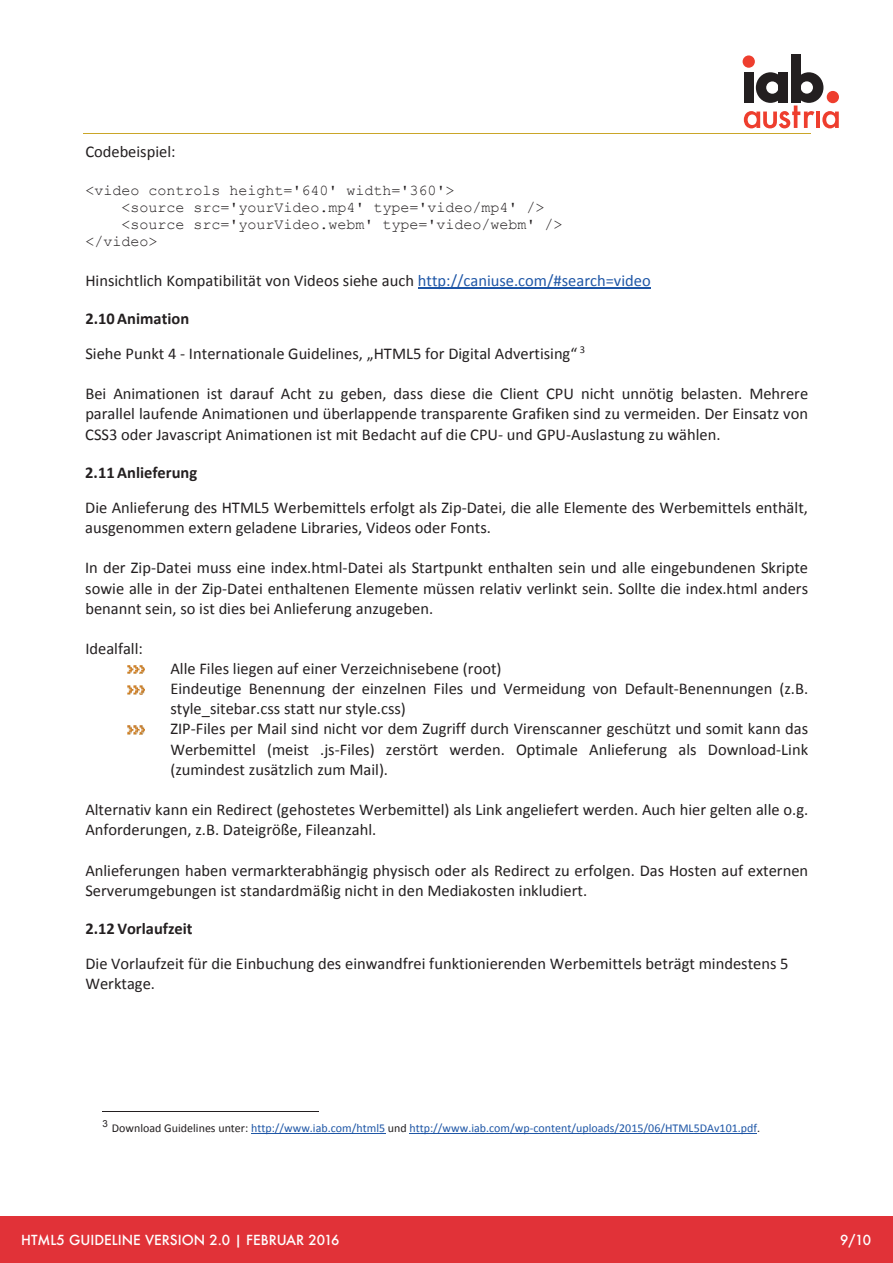
<style>
.page{position:relative;width:893px;height:1263px;background:#fff}
.page>*{position:absolute;margin:0;border:0;box-sizing:border-box;transform-origin:0 0}
.t1{font:16.5px/20.1px "Calibri";color:#231f20}
.t2{font:700 16.5px "Calibri";color:#231f20}
.t3{font:15px "Courier New";color:#231f20}
.t4{font:500 13.5px "Futura";color:#fff}
.t5{font:12px "Calibri";color:#1e56a6}
.s1{color:#1e56a6}
.s2{font-weight:700}
.s3{color:#231f20}
</style>
<div class="page">
<div style="left:0;top:1216px;width:893px;height:47px;background:#e13238"></div>
<div style="left:791px;top:55px;width:10px;height:48px;background:#231f20"></div>
<div style="left:743px;top:55px;width:12px;height:13px;background:#ee3e2e;border-radius:50%"></div>
<svg style="left:744px;top:72px;width:95px;height:56px"></svg>
<hr style="left:418px;top:288px;width:233px;height:1px;background:#1e56a6">
<img style="left:128px;top:665px;width:17px;height:9px">
<img style="left:128px;top:685px;width:17px;height:9px">
<img style="left:128px;top:725px;width:17px;height:9px">
<hr style="left:102px;top:1111px;width:216px;height:1px;background:#231f20">
<hr style="left:251px;top:1133px;width:134px;height:1px;background:#1e56a6">
<hr style="left:409px;top:1133px;width:348px;height:1px;background:#1e56a6">
<p class="t1" style="left:85px;top:141px;width:92px">Codebeispiel:</p>
<p class="t3" style="left:85px;top:181px;width:371px">&lt;video controls height='640' width='360'&gt;</p>
<p class="t3" style="left:121px;top:198px;width:425px">&lt;source src='yourVideo.mp4' type='video/mp4' /&gt;</p>
<p class="t3" style="left:121px;top:215px;width:443px">&lt;source src='yourVideo.webm' type='video/webm' /&gt;</p>
<p class="t3" style="left:85px;top:232px;width:74px">&lt;/video&gt;</p>
<p class="t1" style="left:85px;top:270px;width:567px">Hinsichtlich Kompatibilität von Videos siehe auch <span class="s1">http://caniuse.com/#search=video</span></p>
<p class="t1" style="left:85px;top:300px;width:501px;line-height:35.1px"><span class="s2">2.10Animation<br></span>Siehe Punkt 4 ‐ Internationale Guidelines, „HTML5 for Digital Advertising“ <sup>3</sup></p>
<p class="t1" style="left:85px;top:383px;width:724px;text-align:justify">Bei Animationen ist darauf Acht zu geben, dass diese die Client CPU nicht unnötig belasten. Mehrere parallel laufende Animationen und überlappende transparente Grafiken sind zu vermeiden. Der Einsatz von CSS3 oder Javascript Animationen ist mit Bedacht auf die CPU‐ und GPU‐Auslastung zu wählen.</p>
<p class="t2" style="left:85px;top:461px;width:113px">2.11Anlieferung</p>
<p class="t1" style="left:85px;top:497px;width:724px">Die Anlieferung des HTML5 Werbemittels erfolgt als Zip‐Datei, die alle Elemente des Werbemittels enthält, ausgenommen extern geladene Libraries, Videos oder Fonts.</p>
<p class="t1" style="left:85px;top:557px;width:724px;text-align:justify">In der Zip‐Datei muss eine index.html‐Datei als Startpunkt enthalten sein und alle eingebundenen Skripte sowie alle in der Zip‐Datei enthaltenen Elemente müssen relativ verlinkt sein. Sollte die index.html anders benannt sein, so ist dies bei Anlieferung anzugeben.</p>
<p class="t1" style="left:85px;top:638px;width:59px">Idealfall:</p>
<p class="t1" style="left:170px;top:658px;width:639px">Alle Files liegen auf einer Verzeichnisebene (root)<br>Eindeutige Benennung der einzelnen Files und Vermeidung von Default‐Benennungen (z.B. style_sitebar.css statt nur style.css)<br>ZIP‐Files per Mail sind nicht vor dem Zugriff durch Virenscanner geschützt und somit kann das Werbemittel (meist .js‐Files) zerstört werden. Optimale Anlieferung als Download‐Link (zumindest zusätzlich zum Mail).</p>
<p class="t1" style="left:85px;top:799px;width:724px">Alternativ kann ein Redirect (gehostetes Werbemittel) als Link angeliefert werden. Auch hier gelten alle o.g.<br>Anforderungen, z.B. Dateigröße, Fileanzahl.</p>
<p class="t1" style="left:85px;top:859px;width:724px">Anlieferungen haben vermarkterabhängig physisch oder als Redirect zu erfolgen. Das Hosten auf externen<br>Serverumgebungen ist standardmäßig nicht in den Mediakosten inkludiert.</p>
<p class="t2" style="left:85px;top:916px;width:109px">2.12 Vorlaufzeit</p>
<p class="t1" style="left:85px;top:953px;width:705px">Die Vorlaufzeit für die Einbuchung des einwandfrei funktionierenden Werbemittels beträgt mindestens 5<br>Werktage.</p>
<p class="t5" style="left:102px;top:1120px;width:659px"><sup>3</sup> <span class="s3">Download Guidelines unter:</span> http://www.iab.com/html5 <span class="s3">und</span> http://www.iab.com/wp‐content/uploads/2015/06/HTML5DAv101.pdf<span class="s3">.</span></p>
<p class="t4" style="left:21px;top:1231px;width:320px">HTML5 GUIDELINE VERSION 2.0 | FEBRUAR 2016</p>
<p class="t4" style="left:840px;top:1231px;width:33px">9/10</p>
</div>
